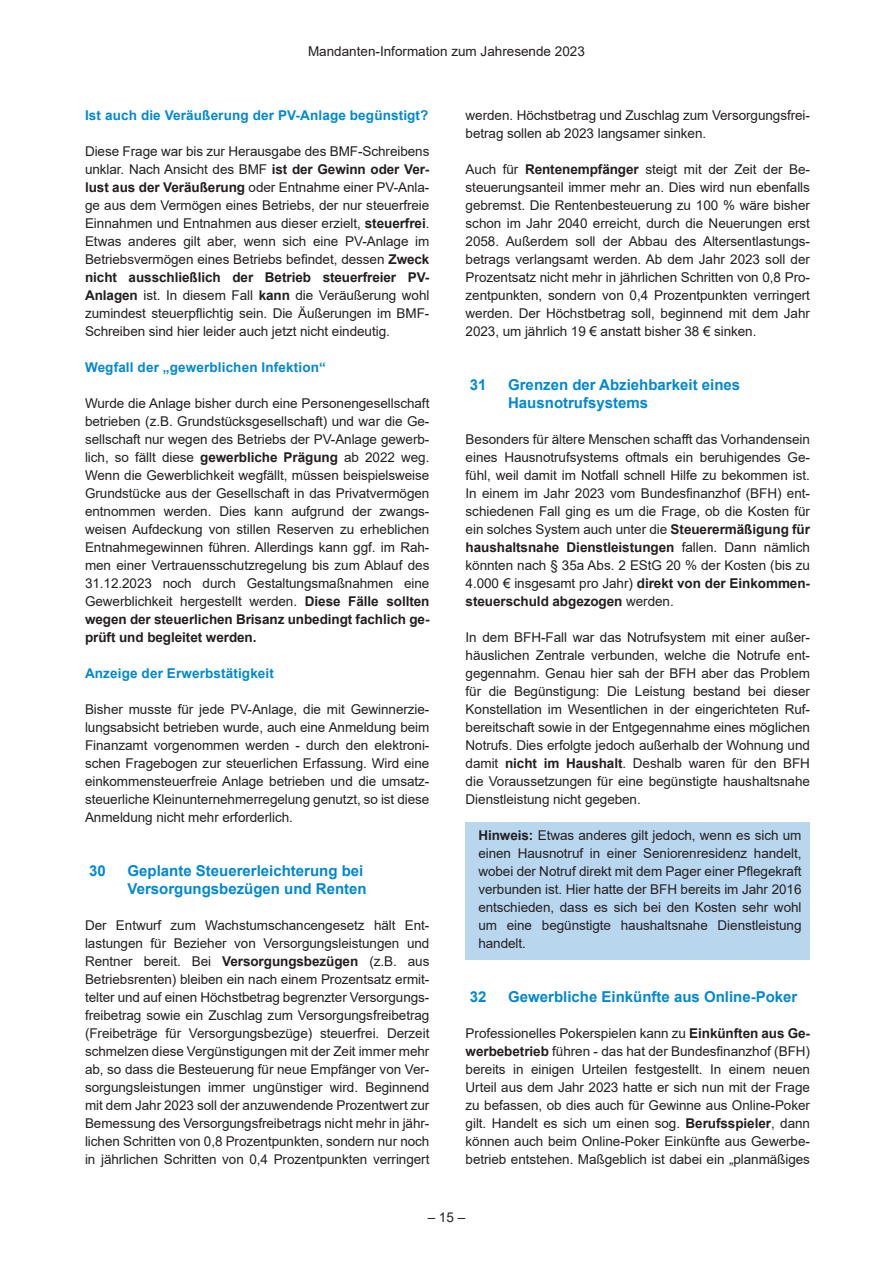
<style>
.page{position:relative;width:893px;height:1263px;background:#fff}
.page>*{position:absolute;margin:0;border:0;box-sizing:border-box;transform-origin:0 0}
.t1{font:700 15px/18px "Arial";color:#0089cf}
.t2{font:13.5px/18px "Arial";letter-spacing:-.005em;color:#231f20;text-align:justify}
.t3{font:700 13.5px "Arial";letter-spacing:.01em;color:#0089cf}
.s1{font-weight:700}
</style>
<div class="page">
<div style="left:466px;top:822px;width:344px;height:137px;background:#b9d6ef"></div>
<p class="t2" style="left:308px;top:42px;width:278px">Mandanten-Information zum Jahresende 2023</p>
<p class="t3" style="left:85px;top:106px;width:345px">Ist auch die Veräußerung der PV-Anlage begünstigt?</p>
<p class="t2" style="left:85px;top:142px;width:346px">Diese Frage war bis zur Herausgabe des BMF-Schreibens unklar. Nach Ansicht des BMF <span class="s1">ist der Gewinn oder Ver&shy;lust aus der Veräußerung</span> oder Entnahme einer PV-Anla&shy;ge aus dem Vermögen eines Betriebs, der nur steuerfreie Einnahmen und Entnahmen aus dieser erzielt, <span class="s1">steuerfrei</span>.<br>Etwas anderes gilt aber, wenn sich eine PV-Anlage im Betriebsvermögen eines Betriebs befindet, dessen <span class="s1">Zweck nicht ausschließlich der Betrieb steuerfreier PV-Anlagen</span> ist. In diesem Fall <span class="s1">kann</span> die Veräußerung wohl zumindest steuerpflichtig sein. Die Äußerungen im BMF-Schreiben sind hier leider auch jetzt nicht eindeutig.</p>
<p class="t3" style="left:85px;top:358px;width:242px">Wegfall der „gewerblichen Infektion“</p>
<p class="t2" style="left:85px;top:394px;width:346px">Wurde die Anlage bisher durch eine Personengesellschaft betrieben (z.B. Grundstücksgesellschaft) und war die Ge&shy;sellschaft nur wegen des Betriebs der PV-Anlage gewerb&shy;lich, so fällt diese <span class="s1">gewerbliche Prägung</span> ab 2022 weg.<br>Wenn die Gewerblichkeit wegfällt, müssen beispielsweise Grundstücke aus der Gesellschaft in das Privatvermögen entnommen werden. Dies kann aufgrund der zwangs&shy;weisen Aufdeckung von stillen Reserven zu erheblichen Entnahmegewinnen führen. Allerdings kann ggf. im Rah&shy;men einer Vertrauensschutzregelung bis zum Ablauf des 31.12.2023 noch durch Gestaltungsmaßnahmen eine Gewerblichkeit hergestellt werden. <span class="s1">Diese Fälle sollten wegen der steuerlichen Brisanz unbedingt fachlich ge&shy;prüft und begleitet werden.</span></p>
<p class="t3" style="left:85px;top:664px;width:190px">Anzeige der Erwerbstätigkeit</p>
<p class="t2" style="left:85px;top:700px;width:346px">Bisher musste für jede PV-Anlage, die mit Gewinnerzie&shy;lungsabsicht betrieben wurde, auch eine Anmeldung beim Finanzamt vorgenommen werden - durch den elektroni&shy;schen Fragebogen zur steuerlichen Erfassung. Wird eine einkommensteuerfreie Anlage betrieben und die umsatz&shy;steuerliche Kleinunternehmerregelung genutzt, so ist diese Anmeldung nicht mehr erforderlich.</p>
<p class="t1" style="left:89px;top:862px;width:18px">30</p>
<p class="t1" style="left:128px;top:862px;width:241px">Geplante Steuererleichterung bei<br>Versorgungsbezügen und Renten</p>
<p class="t2" style="left:85px;top:916px;width:346px">Der Entwurf zum Wachstumschancengesetz hält Ent&shy;lastungen für Bezieher von Versorgungsleistungen und Rentner bereit. Bei <span class="s1">Versorgungsbezügen</span> (z.B. aus Betriebsrenten) bleiben ein nach einem Prozentsatz ermit&shy;telter und auf einen Höchstbetrag begrenzter Versorgungs&shy;freibetrag sowie ein Zuschlag zum Versorgungsfreibetrag (Freibeträge für Versorgungsbezüge) steuerfrei. Derzeit schmelzen diese Vergünstigungen mit der Zeit immer mehr ab, so dass die Besteuerung für neue Empfänger von Ver&shy;sorgungsleistungen immer ungünstiger wird. Beginnend mit dem Jahr 2023 soll der anzuwendende Prozentwert zur Bemessung des Versorgungsfreibetrags nicht mehr in jähr&shy;lichen Schritten von 0,8 Prozentpunkten, sondern nur noch in jährlichen Schritten von 0,4 Prozentpunkten verringert</p>
<p class="t2" style="left:466px;top:106px;width:346px">werden. Höchstbetrag und Zuschlag zum Versorgungsfrei&shy;betrag sollen ab 2023 langsamer sinken.</p>
<p class="t2" style="left:466px;top:160px;width:346px">Auch für <span class="s1">Rentenempfänger</span> steigt mit der Zeit der Be&shy;steuerungsanteil immer mehr an. Dies wird nun ebenfalls gebremst. Die Rentenbesteuerung zu 100 % wäre bisher schon im Jahr 2040 erreicht, durch die Neuerungen erst 2058. Außerdem soll der Abbau des Altersentlastungs&shy;betrags verlangsamt werden. Ab dem Jahr 2023 soll der Prozentsatz nicht mehr in jährlichen Schritten von 0,8 Pro&shy;zentpunkten, sondern von 0,4 Prozentpunkten verringert werden. Der Höchstbetrag soll, beginnend mit dem Jahr 2023, um jährlich 19 € anstatt bisher 38 € sinken.</p>
<p class="t1" style="left:470px;top:376px;width:18px">31</p>
<p class="t1" style="left:508px;top:376px;width:234px">Grenzen der Abziehbarkeit eines<br>Hausnotrufsystems</p>
<p class="t2" style="left:466px;top:430px;width:346px">Besonders für ältere Menschen schafft das Vorhandensein eines Hausnotrufsystems oftmals ein beruhigendes Ge&shy;fühl, weil damit im Notfall schnell Hilfe zu bekommen ist.<br>In einem im Jahr 2023 vom Bundesfinanzhof (BFH) ent&shy;schiedenen Fall ging es um die Frage, ob die Kosten für ein solches System auch unter die <span class="s1">Steuerermäßigung für haushaltsnahe Dienstleistungen</span> fallen. Dann nämlich könnten nach § 35a Abs. 2 EStG 20 % der Kosten (bis zu 4.000 € insgesamt pro Jahr) <span class="s1">direkt von der Einkommen&shy;steuerschuld abgezogen</span> werden.</p>
<p class="t2" style="left:466px;top:628px;width:346px">In dem BFH-Fall war das Notrufsystem mit einer außer&shy;häuslichen Zentrale verbunden, welche die Notrufe ent&shy;gegennahm. Genau hier sah der BFH aber das Problem für die Begünstigung: Die Leistung bestand bei dieser Konstellation im Wesentlichen in der eingerichteten Ruf&shy;bereitschaft sowie in der Entgegennahme eines möglichen Notrufs. Dies erfolgte jedoch außerhalb der Wohnung und damit <span class="s1">nicht im Haushalt</span>. Deshalb waren für den BFH die Voraussetzungen für eine begünstigte haushaltsnahe Dienstleistung nicht gegeben.</p>
<p class="t2" style="left:478px;top:826px;width:325px"><span class="s1">Hinweis:</span> Etwas anderes gilt jedoch, wenn es sich um einen Hausnotruf in einer Seniorenresidenz handelt, wobei der Notruf direkt mit dem Pager einer Pflegekraft verbunden ist. Hier hatte der BFH bereits im Jahr 2016 entschieden, dass es sich bei den Kosten sehr wohl um eine begünstigte haushaltsnahe Dienstleistung handelt.</p>
<p class="t1" style="left:470px;top:988px;width:18px">32</p>
<p class="t1" style="left:508px;top:988px;width:291px">Gewerbliche Einkünfte aus Online-Poker</p>
<p class="t2" style="left:466px;top:1024px;width:346px">Professionelles Pokerspielen kann zu <span class="s1">Einkünften aus Ge&shy;werbebetrieb</span> führen - das hat der Bundesfinanzhof (BFH) bereits in einigen Urteilen festgestellt. In einem neuen Urteil aus dem Jahr 2023 hatte er sich nun mit der Frage zu befassen, ob dies auch für Gewinne aus Online-Poker gilt. Handelt es sich um einen sog. <span class="s1">Berufsspieler</span>, dann können auch beim Online-Poker Einkünfte aus Gewerbe&shy;betrieb entstehen. Maßgeblich ist dabei ein „planmäßiges</p>
<p class="t2" style="left:428px;top:1208px;width:39px">– 15 –</p>
</div>
